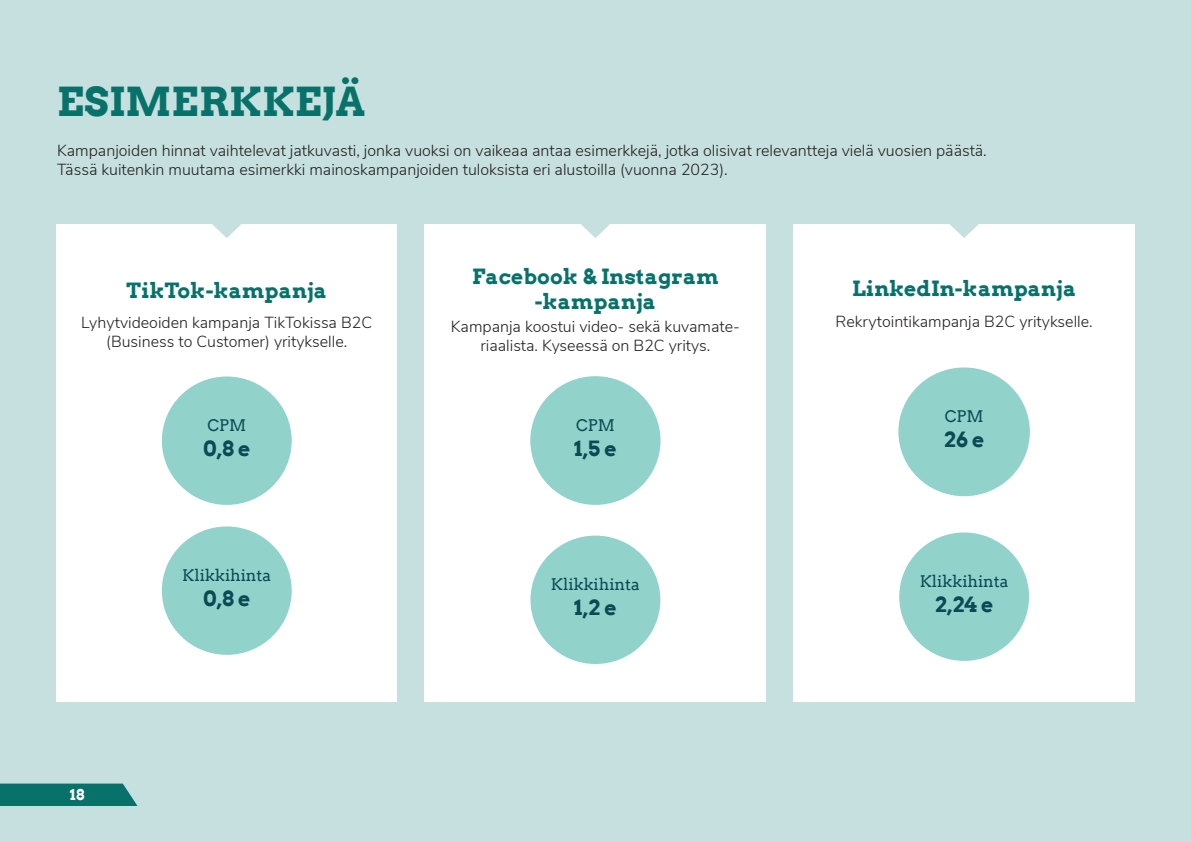
<style>
.page{position:relative;width:1191px;height:842px;background:#c5e0df}
.page>*{position:absolute;margin:0;border:0;box-sizing:border-box;transform-origin:0 0}
.t1{font:700 40px "Arvo";letter-spacing:.01em;color:#08726a}
.t2{font:700 21px/25.2px "Arvo";letter-spacing:.01em;color:#08726a;text-align:center}
.Body{font:700 21px "Arvo";color:#0b4954}
.Body-2{font:300 16px/19.2px "Nunito Sans";color:#231f20;text-align:center}
.Body-3{font:16px "Arvo";color:#0b4954}
.t3{font:700 15px "Arvo";color:#fff}
</style>
<div class="page">
<div style="left:56px;top:224px;width:341px;height:478px;background:#fff"></div>
<div style="left:162px;top:376px;width:130px;height:129px;background:#91d3cb;border-radius:50%"></div>
<div style="left:162px;top:526px;width:130px;height:129px;background:#91d3cb;border-radius:50%"></div>
<svg style="left:212px;top:224px;width:29px;height:14px"></svg>
<div style="left:425px;top:224px;width:341px;height:478px;background:#fff"></div>
<div style="left:530px;top:376px;width:130px;height:129px;background:#91d3cb;border-radius:50%"></div>
<div style="left:530px;top:536px;width:130px;height:128px;background:#91d3cb;border-radius:50%"></div>
<svg style="left:581px;top:224px;width:29px;height:14px"></svg>
<div style="left:793px;top:224px;width:341px;height:478px;background:#fff"></div>
<div style="left:898px;top:367px;width:131px;height:129px;background:#91d3cb;border-radius:50%"></div>
<div style="left:899px;top:532px;width:130px;height:129px;background:#91d3cb;border-radius:50%"></div>
<svg style="left:950px;top:224px;width:28px;height:14px"></svg>
<svg style="left:0;top:783px;width:137px;height:23px;background:#167a72"></svg>
<p class="t1" style="left:57px;top:76px;width:309px">ESIMERKKEJÄ</p>
<p class="Body-2" style="left:57px;top:140px;width:931px;text-align:left">Kampanjoiden hinnat vaihtelevat jatkuvasti, jonka vuoksi on vaikeaa antaa esimerkkejä, jotka olisivat relevantteja vielä vuosien päästä.<br>Tässä kuitenkin muutama esimerkki mainoskampanjoiden tuloksista eri alustoilla (vuonna 2023).</p>
<p class="t2" style="left:126px;top:278px;width:202px">TikTok-kampanja</p>
<p class="Body-2" style="left:81px;top:312px;width:292px">Lyhytvideoiden kampanja TikTokissa B2C (Business to Customer) yritykselle.</p>
<p class="Body-3" style="left:207px;top:416px;width:40px">CPM</p>
<p class="Body" style="left:203px;top:435px;width:49px">0,8 e</p>
<p class="t3" style="left:70px;top:785px;width:16px">18</p>
<p class="Body-3" style="left:182px;top:566px;width:90px">Klikkihinta</p>
<p class="Body" style="left:203px;top:585px;width:49px">0,8 e</p>
<p class="t2" style="left:472px;top:263px;width:248px">Facebook &amp; Instagram -kampanja</p>
<p class="Body-2" style="left:451px;top:316px;width:291px">Kampanja koostui video- sekä kuvamate&shy;riaalista. Kyseessä on B2C yritys.</p>
<p class="Body-3" style="left:576px;top:415px;width:40px">CPM</p>
<p class="Body" style="left:574px;top:435px;width:44px">1,5 e</p>
<p class="Body-3" style="left:551px;top:575px;width:90px">Klikkihinta</p>
<p class="Body" style="left:574px;top:595px;width:44px">1,2 e</p>
<p class="t2" style="left:852px;top:275px;width:226px">LinkedIn-kampanja</p>
<p class="Body-2" style="left:835px;top:310px;width:259px">Rekrytointikampanja B2C yritykselle.</p>
<p class="Body-3" style="left:944px;top:407px;width:40px">CPM</p>
<p class="Body" style="left:944px;top:427px;width:42px">26 e</p>
<p class="Body-3" style="left:919px;top:572px;width:90px">Klikkihinta</p>
<p class="Body" style="left:934px;top:591px;width:60px">2,24 e</p>
</div>
